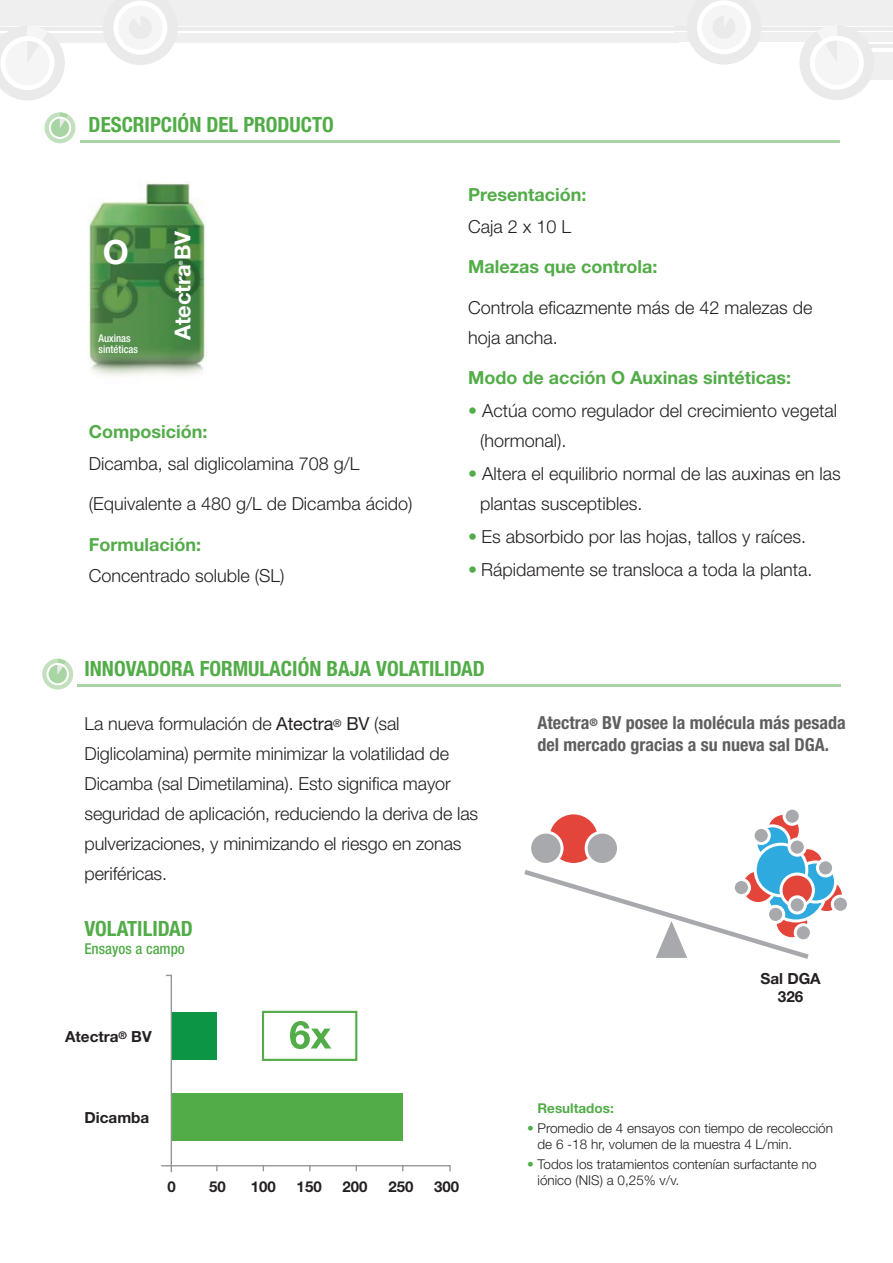
<style>
.page{position:relative;width:893px;height:1263px;background:#fff}
.page>*{position:absolute;margin:0;border:0;box-sizing:border-box;transform-origin:0 0}
.t1{font:700 33.45px "Helvetica Neue LT Pro";color:#fff}
.t2{font:700 21.9px "Helvetica Neue LT Pro";letter-spacing:-.01em;color:#fff}
.t3{font:700 condensed 21px "Helvetica Neue LT Pro";color:#52ac48}
.t4{font:300 18px/30px "Helvetica Neue LT Pro";color:#242021}
.t5{font:700 18px "Helvetica Neue LT Pro";color:#52ac48}
.t6{font:700 condensed 18px/21.6px "Helvetica Neue LT Pro";color:#5e5f5e}
.t7{font:700 15.3px/18.3px "Helvetica Neue LT Pro";color:#242021;text-align:center}
.t8{font:700 15px "Helvetica Neue LT Pro";color:#242021}
.t9{font:500 condensed 15px "Helvetica Neue LT Pro";color:#52ac48}
.t10{font:300 13.5px/16.5px "Helvetica Neue LT Pro";color:#242021}
.t11{font:700 13.5px "Helvetica Neue LT Pro";color:#52ac48}
.t12{font:500 condensed 10.65px/10.6px "Helvetica Neue LT Pro";color:#fff}
.t13{font:700 5.55px "Helvetica Neue LT Pro";color:#fff}
.s1{color:#52ac48}
.s2{font-weight:400}
</style>
<div class="page">
<img style="left:87px;top:181px;width:120px;height:195px">
<svg style="left:42px;top:659px;width:31px;height:30px"></svg>
<hr style="left:77px;top:684px;width:763px;height:3px;background:#52ac48">
<svg style="left:161px;top:974px;width:290px;height:199px"></svg>
<svg style="left:0;top:0;width:893px;height:100px"></svg>
<div style="left:887px;top:52px;width:6px;height:27px;background:#efefef"></div>
<div style="left:883px;top:33px;width:10px;height:9px;background:#efefef"></div>
<svg style="left:45px;top:112px;width:30px;height:31px"></svg>
<hr style="left:81px;top:140px;width:759px;height:3px;background:#52ac48">
<div style="left:773px;top:903px;width:37px;height:37px;border:3px solid #fff;border-radius:50%"></div>
<svg style="left:810px;top:879px;width:33px;height:33px"></svg>
<div style="left:808px;top:877px;width:37px;height:37px;border:3px solid #fff;border-radius:50%"></div>
<svg style="left:767px;top:813px;width:33px;height:34px"></svg>
<div style="left:765px;top:812px;width:37px;height:36px;border:3px solid #fff;border-radius:50%"></div>
<svg style="left:766px;top:861px;width:59px;height:60px"></svg>
<div style="left:740px;top:868px;width:36px;height:37px;border:3px solid #fff;border-radius:50%"></div>
<svg style="left:790px;top:848px;width:34px;height:33px"></svg>
<div style="left:789px;top:846px;width:36px;height:37px;border:3px solid #fff;border-radius:50%"></div>
<div style="left:795px;top:862px;width:41px;height:40px;background:#2eaadf;border-radius:50%"></div>
<div style="left:794px;top:860px;width:43px;height:43px;border:3px solid #fff;border-radius:50%"></div>
<svg style="left:756px;top:826px;width:33px;height:33px"></svg>
<div style="left:754px;top:824px;width:37px;height:37px;border:3px solid #fff;border-radius:50%"></div>
<svg style="left:524px;top:870px;width:285px;height:89px"></svg>
<div style="left:548px;top:813px;width:51px;height:51px;background:#e3453b;border-radius:50%"></div>
<div style="left:546px;top:811px;width:55px;height:55px;border:3px solid #fff;border-radius:50%"></div>
<div style="left:586px;top:832px;width:32px;height:32px;background:#a7a9ac;border-radius:50%"></div>
<div style="left:585px;top:830px;width:35px;height:36px;border:3px solid #fff;border-radius:50%"></div>
<div style="left:530px;top:832px;width:32px;height:32px;background:#a7a9ac;border-radius:50%"></div>
<div style="left:528px;top:830px;width:35px;height:36px;border:3px solid #fff;border-radius:50%"></div>
<div style="left:755px;top:844px;width:52px;height:52px;background:#2eaadf;border-radius:50%"></div>
<div style="left:754px;top:843px;width:54px;height:54px;border:3px solid #fff;border-radius:50%"></div>
<div style="left:781px;top:874px;width:32px;height:32px;background:#e3453b;border-radius:50%"></div>
<div style="left:779px;top:872px;width:36px;height:36px;border:3px solid #fff;border-radius:50%"></div>
<div style="left:789px;top:897px;width:16px;height:16px;background:#a7a9ac;border-radius:50%"></div>
<div style="left:788px;top:895px;width:19px;height:19px;border:3px solid #fff;border-radius:50%"></div>
<div style="left:784px;top:808px;width:16px;height:16px;background:#a7a9ac;border-radius:50%"></div>
<div style="left:783px;top:807px;width:19px;height:19px;border:3px solid #fff;border-radius:50%"></div>
<div style="left:753px;top:827px;width:16px;height:16px;background:#a7a9ac;border-radius:50%"></div>
<div style="left:752px;top:826px;width:19px;height:19px;border:3px solid #fff;border-radius:50%"></div>
<div style="left:733px;top:879px;width:16px;height:17px;background:#a7a9ac;border-radius:50%"></div>
<div style="left:732px;top:878px;width:19px;height:19px;border:3px solid #fff;border-radius:50%"></div>
<div style="left:817px;top:860px;width:17px;height:16px;background:#a7a9ac;border-radius:50%"></div>
<div style="left:816px;top:858px;width:19px;height:19px;border:3px solid #fff;border-radius:50%"></div>
<div style="left:832px;top:896px;width:16px;height:16px;background:#a7a9ac;border-radius:50%"></div>
<div style="left:831px;top:895px;width:19px;height:19px;border:3px solid #fff;border-radius:50%"></div>
<div style="left:789px;top:839px;width:16px;height:16px;background:#a7a9ac;border-radius:50%"></div>
<div style="left:788px;top:837px;width:19px;height:20px;border:3px solid #fff;border-radius:50%"></div>
<div style="left:767px;top:906px;width:17px;height:16px;background:#a7a9ac;border-radius:50%"></div>
<div style="left:766px;top:905px;width:19px;height:19px;border:3px solid #fff;border-radius:50%"></div>
<div style="left:795px;top:925px;width:16px;height:16px;background:#a7a9ac;border-radius:50%"></div>
<div style="left:794px;top:923px;width:19px;height:19px;border:3px solid #fff;border-radius:50%"></div>
<p class="t3" style="left:89px;top:112px;width:247px">DESCRIPCIÓN DEL PRODUCTO</p>
<h1 class="t1" style="left:103px;top:231px;width:28px">O</h1>
<p class="t12" style="left:99px;top:333px;width:41px">Auxinas sintéticas</p>
<p class="t2" style="left:169px;top:340px;width:111px;rotate:-90deg">Atectra BV</p>
<p class="t13" style="left:177px;top:265px;width:6px;rotate:-90deg">®</p>
<p class="t5" style="left:89px;top:420px;width:120px">Composición:</p>
<p class="t4" style="left:89px;top:448px;width:272px">Dicamba, sal diglicolamina 708 g/L</p>
<p class="t4" style="left:89px;top:488px;width:325px">(Equivalente a 480 g/L de Dicamba ácido)</p>
<p class="t5" style="left:89px;top:533px;width:114px">Formulación:</p>
<p class="t4" style="left:89px;top:560px;width:197px">Concentrado soluble (SL)</p>
<p class="t5" style="left:468px;top:184px;width:120px">Presentación:</p>
<p class="t4" style="left:468px;top:211px;width:105px">Caja 2 x 10 L</p>
<p class="t5" style="left:468px;top:256px;width:191px">Malezas que controla:</p>
<p class="t4" style="left:468px;top:292px;width:346px">Controla eficazmente más de 42 malezas de hoja ancha.</p>
<p class="t5" style="left:468px;top:367px;width:324px">Modo de acción O Auxinas sintéticas:</p>
<p class="t4" style="left:480px;top:395px;width:358px;text-indent:-12px"><span class="s1">•</span> Actúa como regulador del crecimiento vegetal (hormonal).</p>
<p class="t4" style="left:480px;top:458px;width:362px;text-indent:-12px"><span class="s1">•</span> Altera el equilibrio normal de las auxinas en las plantas susceptibles.</p>
<p class="t4" style="left:468px;top:521px;width:340px"><span class="s1">•</span> Es absorbido por las hojas, tallos y raíces.</p>
<p class="t4" style="left:468px;top:554px;width:346px"><span class="s1">•</span> Rápidamente se transloca a toda la planta.</p>
<p class="t3" style="left:85px;top:656px;width:402px">INNOVADORA FORMULACIÓN BAJA VOLATILIDAD</p>
<p class="t4" style="left:85px;top:708px;width:395px">La nueva formulación de <span class="s2">Atectra</span><sup>®</sup> <span class="s2">BV</span> (sal Diglicolamina) permite minimizar la volatilidad de Dicamba (sal Dimetilamina). Esto significa mayor seguridad de aplicación, reduciendo la deriva de las pulverizaciones, y minimizando el riesgo en zonas periféricas.</p>
<p class="t3" style="left:84px;top:916px;width:110px">VOLATILIDAD</p>
<p class="t9" style="left:84px;top:940px;width:102px">Ensayos a campo</p>
<p class="t7" style="left:65px;top:1027px;width:88px">Atectra<sup>®</sup> BV</p>
<p class="t7" style="left:85px;top:1107px;width:66px">Dicamba</p>
<p class="t8" style="left:167px;top:1177px;width:10px">0</p>
<p class="t8" style="left:209px;top:1177px;width:18px">50</p>
<p class="t8" style="left:251px;top:1177px;width:27px">100</p>
<p class="t8" style="left:297px;top:1177px;width:27px">150</p>
<p class="t8" style="left:343px;top:1177px;width:27px">200</p>
<p class="t8" style="left:388px;top:1177px;width:27px">250</p>
<p class="t8" style="left:434px;top:1177px;width:27px">300</p>
<p class="t6" style="left:537px;top:712px;width:310px">Atectra<sup>®</sup> BV posee la molécula más pesada del mercado gracias a su nueva sal DGA.</p>
<p class="t7" style="left:760px;top:968px;width:62px">Sal DGA<br>326</p>
<p class="t11" style="left:538px;top:1100px;width:78px">Resultados:</p>
<p class="t10" style="left:538px;top:1119px;width:297px;text-indent:-11px"><span class="s1">•</span> Promedio de 4 ensayos con tiempo de recolección de 6 -18 hr, volumen de la muestra 4 L/min.</p>
<p class="t10" style="left:538px;top:1155px;width:281px;text-indent:-11px"><span class="s1">•</span> Todos los tratamientos contenían surfactante no iónico (NIS) a 0,25% v/v.</p>
</div>
